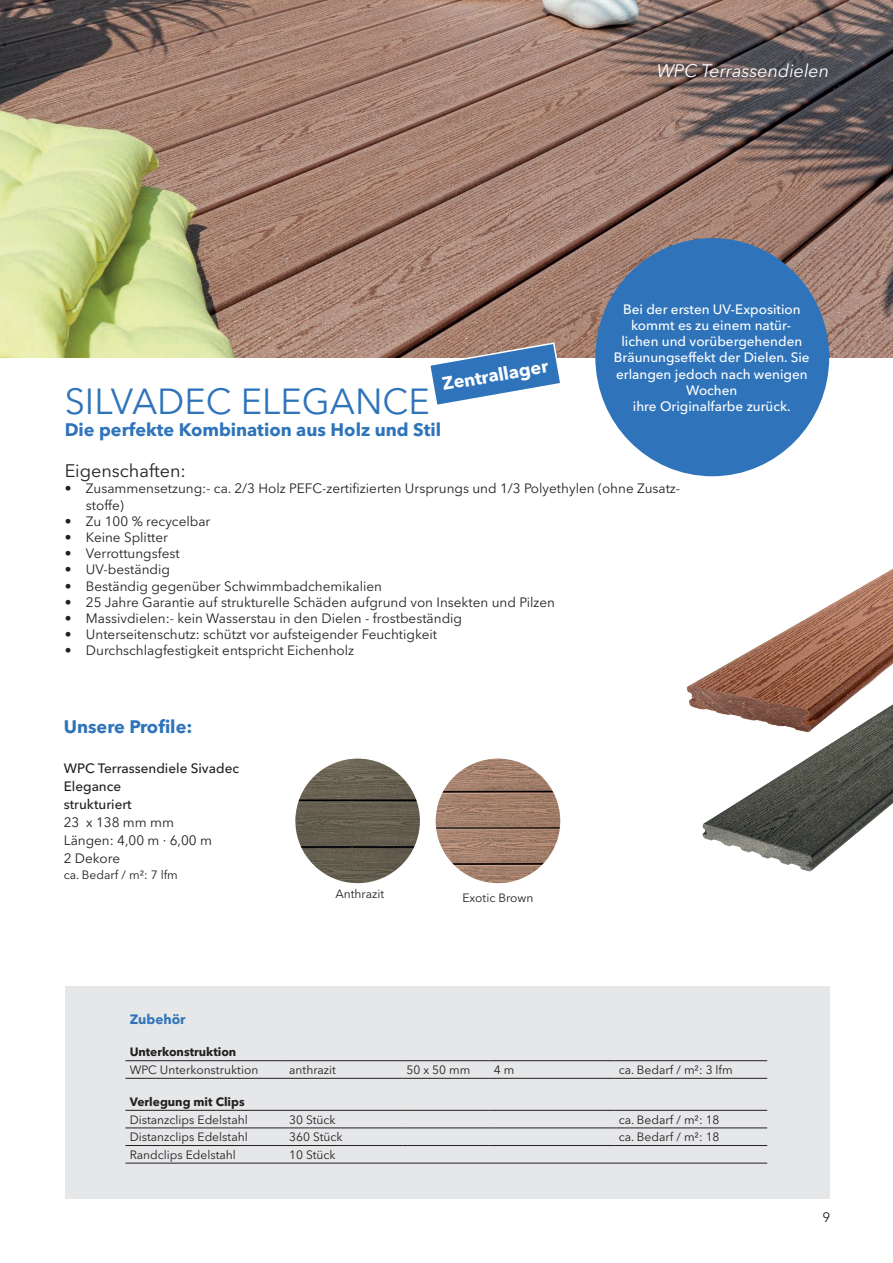
<style>
.page{position:relative;width:893px;height:1263px;background:#fff}
.page>*{position:absolute;margin:0;border:0;box-sizing:border-box;transform-origin:0 0}
.t1{font:36px "Avenir Next LT Pro";color:#2f74ba}
.t2{font:700 18px "Avenir Next LT Pro";color:#2f74ba}
.t3{font:italic 18px "Avenir Next LT Pro";color:#fff}
.t4{font:18px "Avenir Next LT Pro";color:#231f20}
.t5{font:700 18px "Avenir Next LT Pro";color:#fff}
.t6{font:13.5px/18px "Avenir Next LT Pro";color:#231f20}
.t7{font:500 13.5px/16.2px "Avenir Next LT Pro";color:#fff;text-align:center}
.t8{font:500 13.5px/18px "Avenir Next LT Pro";color:#231f20}
.t9{font:700 13.5px "Avenir Next LT Pro";color:#2f74ba}
.t10{font:12px "Avenir Next LT Pro";color:#231f20}
.t11{font:700 12px "Avenir Next LT Pro";color:#231f20}
</style>
<div class="page">
<img style="left:702px;top:755px;width:191px;height:117px">
<img style="left:0;top:0;width:893px;height:357px">
<img style="left:669px;top:466px;width:224px;height:289px">
<img style="left:295px;top:758px;width:126px;height:126px;border-radius:63px">
<div style="left:65px;top:986px;width:764px;height:213px;background:#e6e7e9"></div>
<hr style="left:125px;top:1060px;width:160px;height:1px;background:#231f20">
<hr style="left:285px;top:1060px;width:117px;height:1px;background:#231f20">
<hr style="left:402px;top:1060px;width:87px;height:1px;background:#231f20">
<hr style="left:489px;top:1060px;width:125px;height:1px;background:#231f20">
<hr style="left:614px;top:1060px;width:153px;height:1px;background:#231f20">
<hr style="left:125px;top:1078px;width:160px;height:1px;background:#231f20">
<hr style="left:285px;top:1078px;width:117px;height:1px;background:#231f20">
<hr style="left:402px;top:1078px;width:87px;height:1px;background:#231f20">
<hr style="left:489px;top:1078px;width:125px;height:1px;background:#231f20">
<hr style="left:614px;top:1078px;width:153px;height:1px;background:#231f20">
<hr style="left:125px;top:1110px;width:160px;height:1px;background:#231f20">
<hr style="left:285px;top:1110px;width:117px;height:1px;background:#231f20">
<hr style="left:402px;top:1110px;width:87px;height:1px;background:#231f20">
<hr style="left:489px;top:1110px;width:125px;height:1px;background:#231f20">
<hr style="left:614px;top:1110px;width:153px;height:1px;background:#231f20">
<hr style="left:125px;top:1127px;width:160px;height:1px;background:#231f20">
<hr style="left:285px;top:1127px;width:117px;height:1px;background:#231f20">
<hr style="left:402px;top:1127px;width:87px;height:1px;background:#231f20">
<hr style="left:489px;top:1127px;width:125px;height:1px;background:#231f20">
<hr style="left:614px;top:1127px;width:153px;height:1px;background:#231f20">
<hr style="left:125px;top:1145px;width:160px;height:1px;background:#231f20">
<hr style="left:285px;top:1145px;width:117px;height:1px;background:#231f20">
<hr style="left:402px;top:1145px;width:87px;height:1px;background:#231f20">
<hr style="left:489px;top:1145px;width:125px;height:1px;background:#231f20">
<hr style="left:614px;top:1145px;width:153px;height:1px;background:#231f20">
<hr style="left:125px;top:1163px;width:160px;height:1px;background:#231f20">
<hr style="left:285px;top:1163px;width:117px;height:1px;background:#231f20">
<hr style="left:402px;top:1163px;width:87px;height:1px;background:#231f20">
<hr style="left:489px;top:1163px;width:125px;height:1px;background:#231f20">
<hr style="left:614px;top:1163px;width:153px;height:1px;background:#231f20">
<img style="left:435px;top:758px;width:126px;height:126px;border-radius:63px">
<div style="left:595px;top:238px;width:234px;height:238px;background:#2f74ba;border-radius:50%"></div>
<svg style="left:428px;top:341px;width:135px;height:64px"></svg>
<h2 class="t3" style="left:657px;top:60px;width:174px">WPC Terrassendielen</h2>
<p class="t7" style="left:614px;top:301px;width:197px">Bei der ersten UV-Exposition kommt es zu einem natür&shy;lichen und vorübergehenden<br>Bräunungseffekt der Dielen. Sie erlangen jedoch nach wenigen<br>Wochen<br>ihre Originalfarbe zurück.</p>
<h2 class="t5" style="left:441px;top:373px;width:109px;rotate:-10deg">Zentrallager</h2>
<h1 class="t1" style="left:65px;top:380px;width:367px">SILVADEC ELEGANCE</h1>
<h2 class="t2" style="left:65px;top:418px;width:378px">Die perfekte Kombination aus Holz und Stil</h2>
<h2 class="t4" style="left:65px;top:460px;width:123px">Eigenschaften:</h2>
<p class="t6" style="left:86px;top:481px;width:596px;line-height:16.2px;text-indent:-21px">• Zusammensetzung:- ca. 2/3 Holz PEFC-zertifizierten Ursprungs und 1/3 Polyethylen (ohne Zusatz&shy;stoffe)</p>
<p class="t6" style="left:65px;top:512px;width:147px">• Zu 100 % recycelbar</p>
<p class="t6" style="left:65px;top:528px;width:105px">• Keine Splitter</p>
<p class="t6" style="left:65px;top:544px;width:117px">• Verrottungsfest</p>
<p class="t6" style="left:65px;top:561px;width:107px">• UV-beständig</p>
<p class="t6" style="left:65px;top:577px;width:319px">• Beständig gegenüber Schwimmbadchemikalien</p>
<p class="t6" style="left:65px;top:593px;width:492px">• 25 Jahre Garantie auf strukturelle Schäden aufgrund von Insekten und Pilzen</p>
<p class="t6" style="left:65px;top:609px;width:399px">• Massivdielen:- kein Wasserstau in den Dielen - frostbeständig</p>
<p class="t6" style="left:65px;top:625px;width:374px">• Unterseitenschutz: schützt vor aufsteigender Feuchtigkeit</p>
<p class="t6" style="left:65px;top:642px;width:291px">• Durchschlagfestigkeit entspricht Eichenholz</p>
<h2 class="t2" style="left:64px;top:716px;width:130px">Unsere Profile:</h2>
<p class="t8" style="left:64px;top:759px;width:177px">WPC Terrassendiele Sivadec<br>Elegance<br>strukturiert</p>
<p class="t6" style="left:64px;top:813px;width:150px">23 x 138 mm mm<br>Längen: 4,00 m · 6,00 m<br>2 Dekore</p>
<p class="t10" style="left:64px;top:868px;width:116px">ca. Bedarf / m²: 7 lfm</p>
<p class="t10" style="left:335px;top:887px;width:50px">Anthrazit</p>
<p class="t10" style="left:462px;top:891px;width:72px">Exotic Brown</p>
<p class="t9" style="left:130px;top:1011px;width:57px">Zubehör</p>
<p class="t11" style="left:130px;top:1045px;width:108px">Unterkonstruktion</p>
<p class="t10" style="left:130px;top:1063px;width:130px">WPC Unterkonstruktion</p>
<p class="t10" style="left:289px;top:1063px;width:48px">anthrazit</p>
<p class="t10" style="left:407px;top:1063px;width:65px">50 x 50 mm</p>
<p class="t10" style="left:494px;top:1063px;width:22px">4 m</p>
<p class="t10" style="left:619px;top:1063px;width:116px">ca. Bedarf / m²: 3 lfm</p>
<p class="t11" style="left:130px;top:1094px;width:116px">Verlegung mit Clips</p>
<p class="t10" style="left:130px;top:1112px;width:120px">Distanzclips Edelstahl</p>
<p class="t10" style="left:289px;top:1112px;width:48px">30 Stück</p>
<p class="t10" style="left:619px;top:1112px;width:102px">ca. Bedarf / m²: 18</p>
<p class="t10" style="left:130px;top:1130px;width:120px">Distanzclips Edelstahl</p>
<p class="t10" style="left:289px;top:1130px;width:55px">360 Stück</p>
<p class="t10" style="left:619px;top:1130px;width:102px">ca. Bedarf / m²: 18</p>
<p class="t10" style="left:130px;top:1147px;width:108px">Randclips Edelstahl</p>
<p class="t10" style="left:289px;top:1147px;width:48px">10 Stück</p>
<p class="t6" style="left:822px;top:1208px;width:9px">9</p>
</div>
